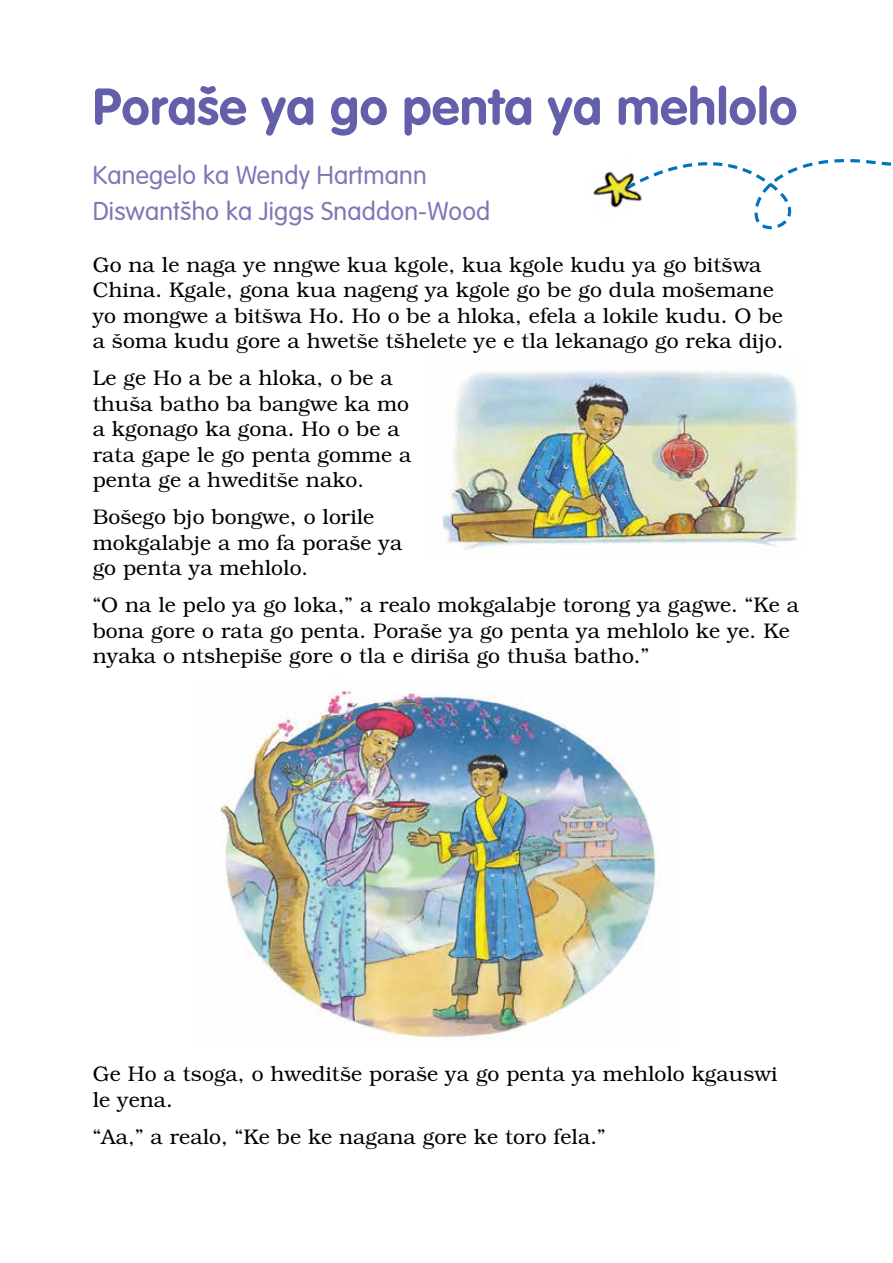
<style>
.page{position:relative;width:893px;height:1263px;background:#fff}
.page>*{position:absolute;margin:0;border:0;box-sizing:border-box;transform-origin:0 0}
.t1{font:700 50.7px "VAG Rounded Std";letter-spacing:.01em;color:#645faa}
.t2{font:300 25.35px/35.5px "VAG Rounded Std";letter-spacing:.01em;color:#7d77b7}
.t3{font:300 21.15px/25.3px "Bookman Std";letter-spacing:.005em;color:#000}
</style>
<div class="page">
<img style="left:593px;top:171px;width:24px;height:37px">
<svg style="left:617px;top:159px;width:275px;height:71px"></svg>
<img style="left:442px;top:370px;width:357px;height:180px">
<img style="left:217px;top:690px;width:444px;height:350px">
<h1 class="t1" style="left:93px;top:77px;width:706px">Poraše ya go penta ya mehlolo</h1>
<p class="t2" style="left:93px;top:158px;width:399px">Kanegelo ka Wendy Hartmann<br>Diswantšho ka Jiggs Snaddon-Wood</p>
<p class="t3" style="left:93px;top:252px;width:692px">Go na le naga ye nngwe kua kgole, kua kgole kudu ya go bitšwa China. Kgale, gona kua nageng ya kgole go be go dula mošemane yo mongwe a bitšwa Ho. Ho o be a hloka, efela a lokile kudu. O be a šoma kudu gore a hwetše tšhelete ye e tla lekanago go reka dijo.</p>
<p class="t3" style="left:93px;top:366px;width:320px">Le ge Ho a be a hloka, o be a thuša batho ba bangwe ka mo a kgonago ka gona. Ho o be a rata gape le go penta gomme a penta ge a hweditše nako.</p>
<p class="t3" style="left:93px;top:505px;width:311px">Bošego bjo bongwe, o lorile mokgalabje a mo fa poraše ya go penta ya mehlolo.</p>
<p class="t3" style="left:93px;top:593px;width:708px">“O na le pelo ya go loka,” a realo mokgalabje torong ya gagwe. “Ke a bona gore o rata go penta. Poraše ya go penta ya mehlolo ke ye. Ke nyaka o ntshepiše gore o tla e diriša go thuša batho.”</p>
<p class="t3" style="left:93px;top:1062px;width:686px">Ge Ho a tsoga, o hweditše poraše ya go penta ya mehlolo kgauswi le yena.</p>
<p class="t3" style="left:93px;top:1124px;width:514px">“Aa,” a realo, “Ke be ke nagana gore ke toro fela.”</p>
</div>
